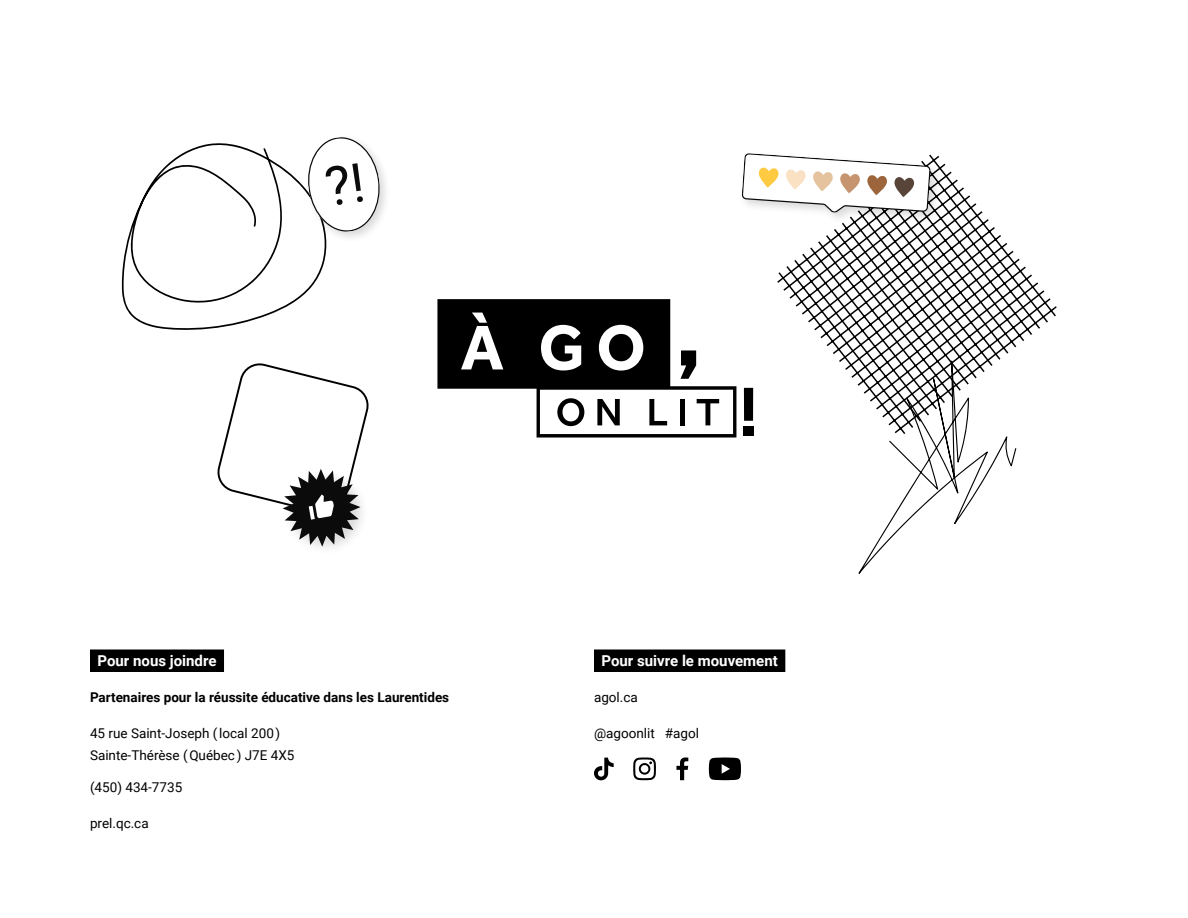
<style>
.page{position:relative;width:1188px;height:918px;background:#fff}
.page>*{position:absolute;margin:0;border:0;box-sizing:border-box;transform-origin:0 0}
.t1{font:700 15px "Roboto";color:#fff}
.t2{font:13.5px/21.6px "Roboto";color:#000}
.t3{font:700 13.5px "Roboto";color:#000}
</style>
<div class="page">
<svg style="left:777px;top:163px;width:280px;height:222px"></svg>
<svg style="left:858px;top:360px;width:158px;height:214px"></svg>
<svg style="left:437px;top:299px;width:299px;height:139px"></svg>
<div style="left:744px;top:388px;width:9px;height:33px;background:#000"></div>
<div style="left:744px;top:426px;width:10px;height:10px;background:#000"></div>
<div style="left:738px;top:150px;width:205px;height:75px;background:#000;opacity:.15"></div>
<svg style="left:742px;top:153px;width:189px;height:60px"></svg>
<svg style="left:122px;top:137px;width:261px;height:193px"></svg>
<svg style="left:217px;top:363px;width:152px;height:184px"></svg>
<div style="left:90px;top:650px;width:134px;height:22px;background:#000"></div>
<div style="left:594px;top:650px;width:191px;height:22px;background:#000"></div>
<svg style="left:633px;top:757px;width:23px;height:23px"></svg>
<svg style="left:594px;top:758px;width:20px;height:22px"></svg>
<svg style="left:709px;top:757px;width:32px;height:23px"></svg>
<svg style="left:676px;top:757px;width:12px;height:23px"></svg>
<p class="t1" style="left:98px;top:650px;width:121px">Pour nous joindre</p>
<p class="t3" style="left:90px;top:688px;width:361px">Partenaires pour la réussite éducative dans les Laurentides</p>
<p class="t2" style="left:90px;top:722px;width:206px">45 rue Saint-Joseph ( local 200 )<br>Sainte-Thérèse ( Québec ) J7E 4X5</p>
<p class="t2" style="left:90px;top:776px;width:94px">(450) 434-7735</p>
<p class="t2" style="left:90px;top:812px;width:60px">prel.qc.ca</p>
<p class="t1" style="left:602px;top:650px;width:178px">Pour suivre le mouvement</p>
<p class="t2" style="left:594px;top:686px;width:45px">agol.ca</p>
<p class="t2" style="left:594px;top:722px;width:107px">@agoonlit #agol</p>
</div>
